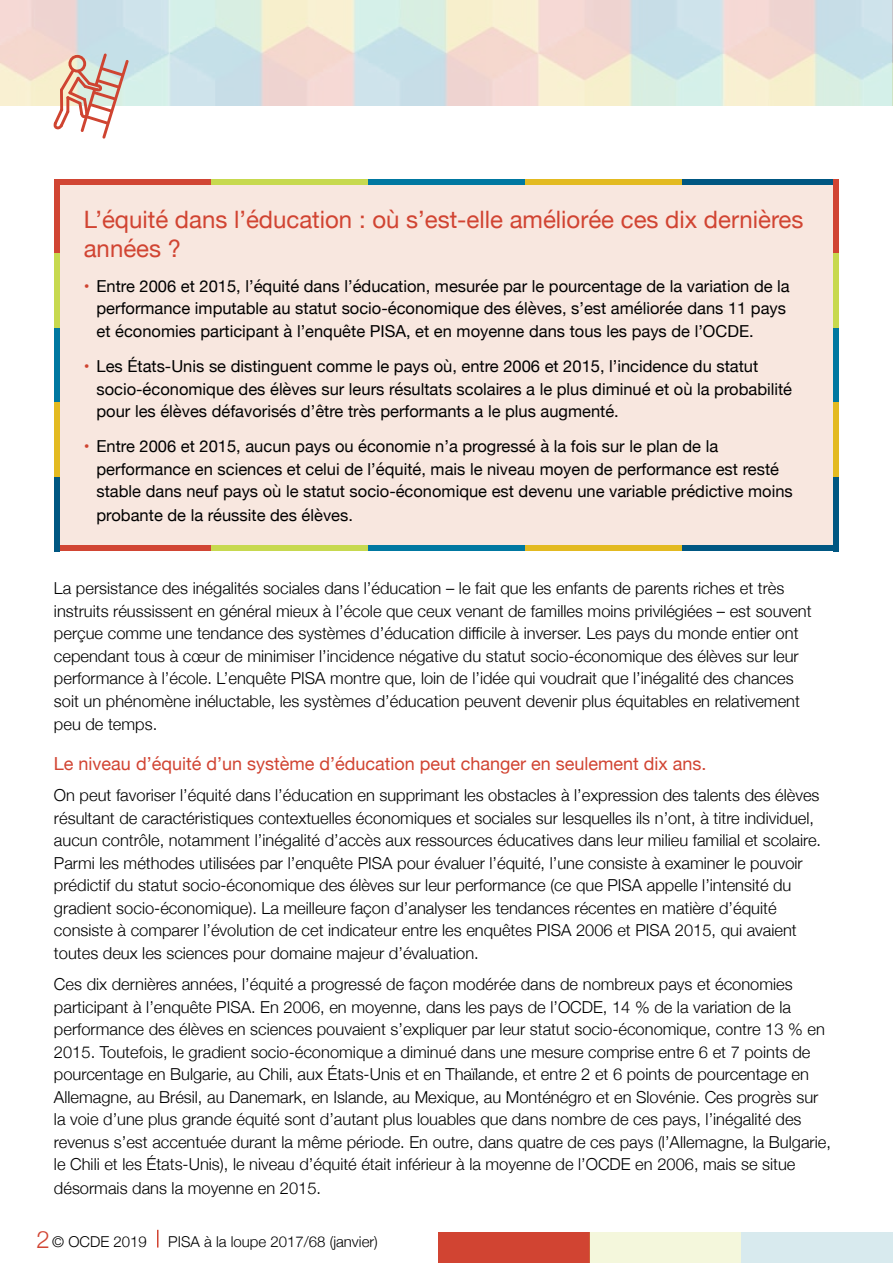
<style>
.page{position:relative;width:893px;height:1263px;background:#fff}
.page>*{position:absolute;margin:0;border:0;box-sizing:border-box;transform-origin:0 0}
.t1{font:24px/28.8px "Helvetica Neue";color:#d14432}
.t2{font:18px "Helvetica Neue";color:#d14432}
.t3{font:300 16.5px/22.5px "Helvetica Neue";color:#000}
.t4{font:16.5px/22.5px "Helvetica Neue";color:#000}
.t5{font:300 15px "Helvetica Neue";color:#000}
.s1{color:#cf4431}
.s2{font-size:24px;color:#d14533}
</style>
<div class="page">
<svg style="left:157px;top:1230px;width:1px;height:17px"></svg>
<div style="left:438px;top:1233px;width:151px;height:30px;background:#d14432"></div>
<div style="left:589px;top:1233px;width:152px;height:30px;background:#f4f7dc"></div>
<div style="left:741px;top:1233px;width:152px;height:30px;background:#d8eaee"></div>
<hr style="left:892px;top:1233px;width:1px;height:30px;background:#e5ba21">
<svg style="left:53px;top:53px;width:76px;height:86px"></svg>
<div style="left:54px;top:179px;width:785px;height:372px;background:#f8e7df"></div>
<div style="left:54px;top:546px;width:157px;height:5px;background:#d14533"></div>
<div style="left:211px;top:546px;width:157px;height:5px;background:#c7d94f"></div>
<div style="left:368px;top:546px;width:157px;height:5px;background:#0078a1"></div>
<div style="left:525px;top:546px;width:157px;height:5px;background:#e3ba21"></div>
<div style="left:682px;top:546px;width:157px;height:5px;background:#005782"></div>
<div style="left:54px;top:179px;width:157px;height:6px;background:#d14533"></div>
<div style="left:211px;top:179px;width:157px;height:6px;background:#c7d94f"></div>
<div style="left:368px;top:179px;width:157px;height:6px;background:#0078a1"></div>
<div style="left:525px;top:179px;width:157px;height:6px;background:#e3ba21"></div>
<div style="left:682px;top:179px;width:157px;height:6px;background:#005782"></div>
<div style="left:54px;top:179px;width:6px;height:75px;background:#d14533"></div>
<div style="left:54px;top:254px;width:6px;height:74px;background:#c7d94f"></div>
<div style="left:54px;top:328px;width:6px;height:74px;background:#0078a1"></div>
<div style="left:54px;top:402px;width:6px;height:75px;background:#e3ba21"></div>
<div style="left:54px;top:477px;width:6px;height:74px;background:#005782"></div>
<div style="left:833px;top:179px;width:6px;height:75px;background:#d14533"></div>
<div style="left:833px;top:254px;width:6px;height:74px;background:#c7d94f"></div>
<div style="left:833px;top:328px;width:6px;height:74px;background:#0078a1"></div>
<div style="left:833px;top:402px;width:6px;height:75px;background:#e3ba21"></div>
<div style="left:833px;top:477px;width:6px;height:74px;background:#005782"></div>
<h1 class="t1" style="left:84px;top:206px;width:721px">L’équité dans l’éducation : où s’est-elle améliorée ces dix dernières années ?</h1>
<p class="t4" style="left:97px;top:276px;width:695px;text-indent:-13px"><span class="s1">•</span> Entre 2006 et 2015, l’équité dans l’éducation, mesurée par le pourcentage de la variation de la performance imputable au statut socio-économique des élèves, s’est améliorée dans 11 pays et économies participant à l’enquête PISA, et en moyenne dans tous les pays de l’OCDE.</p>
<p class="t4" style="left:97px;top:356px;width:697px;text-indent:-13px"><span class="s1">•</span> Les États-Unis se distinguent comme le pays où, entre 2006 et 2015, l’incidence du statut socio-économique des élèves sur leurs résultats scolaires a le plus diminué et où la probabilité pour les élèves défavorisés d’être très performants a le plus augmenté.</p>
<p class="t4" style="left:97px;top:436px;width:698px;text-indent:-13px"><span class="s1">•</span> Entre 2006 et 2015, aucun pays ou économie n’a progressé à la fois sur le plan de la performance en sciences et celui de l’équité, mais le niveau moyen de performance est resté stable dans neuf pays où le statut socio-économique est devenu une variable prédictive moins</p>
<p class="t4" style="left:97px;top:505px;width:258px">probante de la réussite des élèves.</p>
<p class="t3" style="left:54px;top:576px;width:759px">La persistance des inégalités sociales dans l’éducation – le fait que les enfants de parents riches et très instruits réussissent en général mieux à l’école que ceux venant de familles moins privilégiées – est souvent perçue comme une tendance des systèmes d’éducation difficile à inverser. Les pays du monde entier ont cependant tous à cœur de minimiser l’incidence négative du statut socio-économique des élèves sur leur performance à l’école. L’enquête PISA montre que, loin de l’idée qui voudrait que l’inégalité des chances soit un phénomène inéluctable, les systèmes d’éducation peuvent devenir plus équitables en relativement peu de temps.</p>
<p class="t2" style="left:54px;top:751px;width:654px">Le niveau d’équité d’un système d’éducation peut changer en seulement dix ans.</p>
<p class="t3" style="left:54px;top:783px;width:769px">On peut favoriser l’équité dans l’éducation en supprimant les obstacles à l’expression des talents des élèves résultant de caractéristiques contextuelles économiques et sociales sur lesquelles ils n’ont, à titre individuel, aucun contrôle, notamment l’inégalité d’accès aux ressources éducatives dans leur milieu familial et scolaire.<br>Parmi les méthodes utilisées par l’enquête PISA pour évaluer l’équité, l’une consiste à examiner le pouvoir prédictif du statut socio-économique des élèves sur leur performance (ce que PISA appelle l’intensité du gradient socio-économique). La meilleure façon d’analyser les tendances récentes en matière d’équité consiste à comparer l’évolution de cet indicateur entre les enquêtes PISA 2006 et PISA 2015, qui avaient toutes deux les sciences pour domaine majeur d’évaluation.</p>
<p class="t3" style="left:54px;top:972px;width:779px">Ces dix dernières années, l’équité a progressé de façon modérée dans de nombreux pays et économies participant à l’enquête PISA. En 2006, en moyenne, dans les pays de l’OCDE, 14 % de la variation de la performance des élèves en sciences pouvaient s’expliquer par leur statut socio-économique, contre 13 % en 2015. Toutefois, le gradient socio-économique a diminué dans une mesure comprise entre 6 et 7 points de pourcentage en Bulgarie, au Chili, aux États-Unis et en Thaïlande, et entre 2 et 6 points de pourcentage en Allemagne, au Brésil, au Danemark, en Islande, au Mexique, au Monténégro et en Slovénie. Ces progrès sur la voie d’une plus grande équité sont d’autant plus louables que dans nombre de ces pays, l’inégalité des revenus s’est accentuée durant la même période. En outre, dans quatre de ces pays (l’Allemagne, la Bulgarie, le Chili et les États-Unis), le niveau d’équité était inférieur à la moyenne de l’OCDE en 2006, mais se situe</p>
<p class="t3" style="left:54px;top:1176px;width:269px">désormais dans la moyenne en 2015.</p>
<p class="t5" style="left:37px;top:1229px;width:112px"><span class="s2">2</span> © OCDE 2019</p>
<p class="t5" style="left:168px;top:1229px;width:211px">PISA à la loupe 2017/68 (janvier)</p>
</div>
